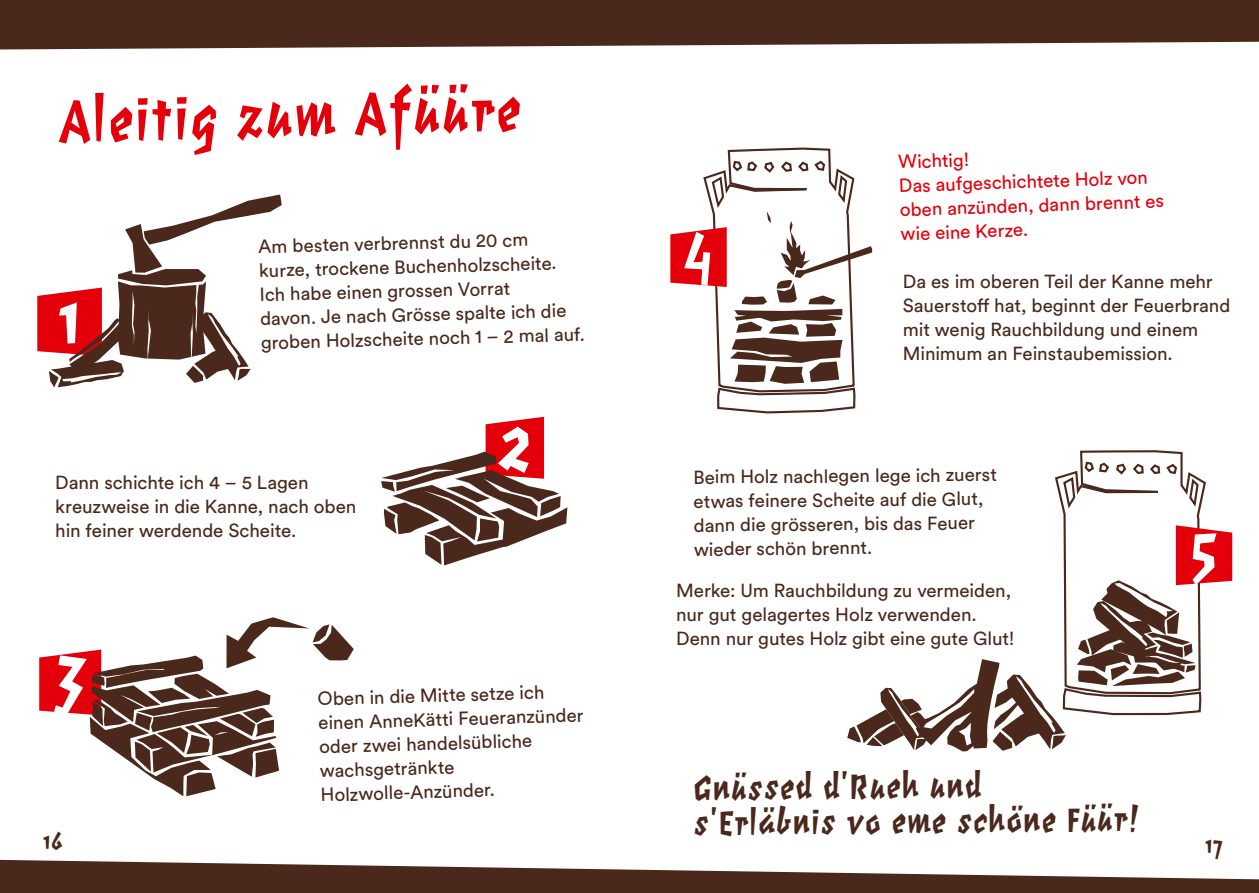
<style>
.page{position:relative;width:1259px;height:893px;background:#fff}
.page>*{position:absolute;margin:0;border:0;box-sizing:border-box;transform-origin:0 0}
.t1{font:700 64.5px "Elektrix";color:#e3000b}
.t2{font:700 46.5px "Elektrix";color:#fff}
.t3{font:700 37.2px/35.5px "Elektrix";color:#4a281c}
.t4{font:18.75px/24px "Circular Std";letter-spacing:-.005em;color:#4a281c}
.t5{font:18.75px/24px "Circular Std";color:#e3000b}
</style>
<div class="page">
<svg style="left:0;top:0;width:1259px;height:49px;background:#56362b"></svg>
<svg style="left:0;top:859px;width:1259px;height:34px"></svg>
<svg style="left:39px;top:617px;width:315px;height:179px"></svg>
<svg style="left:37px;top:195px;width:245px;height:193px"></svg>
<svg style="left:670px;top:147px;width:202px;height:267px"></svg>
<svg style="left:381px;top:417px;width:186px;height:148px"></svg>
<svg style="left:847px;top:450px;width:385px;height:301px"></svg>
<h1 class="t1" style="left:57px;top:85px;width:464px;rotate:-2deg">Aleitig zum Afüüre</h1>
<p class="t4" style="left:258px;top:233px;width:326px;rotate:-1deg">Am besten verbrennst du 20 cm kurze, trockene Buchenholzscheite.<br>Ich habe einen grossen Vorrat<br>davon. Je nach Grösse spalte ich die groben Holzscheite noch 1 – 2 mal auf.</p>
<p class="t4" style="left:55px;top:470px;width:303px">Dann schichte ich 4 – 5 Lagen kreuzweise in die Kanne, nach oben hin feiner werdende Scheite.</p>
<h2 class="t2" style="left:498px;top:419px;width:35px">2.</h2>
<p class="t4" style="left:317px;top:687px;width:267px;rotate:-2deg">Oben in die Mitte setze ich einen AnneKätti Feueranzünder oder zwei handelsübliche wachsgetränkte<br>Holzwolle-Anzünder.</p>
<p class="t5" style="left:897px;top:150px;width:266px;rotate:-2deg">Wichtig!<br>Das aufgeschichtete Holz von oben anzünden, dann brennt es wie eine Kerze.</p>
<p class="t4" style="left:903px;top:269px;width:329px">Da es im oberen Teil der Kanne mehr Sauerstoff hat, beginnt der Feuerbrand mit wenig Rauchbildung und einem Minimum an Feinstaubemission.</p>
<p class="t4" style="left:692px;top:466px;width:306px;rotate:-1deg">Beim Holz nachlegen lege ich zuerst etwas feinere Scheite auf die Glut, dann die grösseren, bis das Feuer wieder schön brennt.</p>
<p class="t4" style="left:676px;top:578px;width:340px">Merke: Um Rauchbildung zu vermeiden, nur gut gelagertes Holz verwenden.<br>Denn nur gutes Holz gibt eine gute Glut!</p>
<h3 class="t3" style="left:693px;top:771px;width:445px;rotate:-1deg">Gnüssed d’Rueh und<br>s’Erläbnis vo eme schöne Füür!</h3>
</div>
